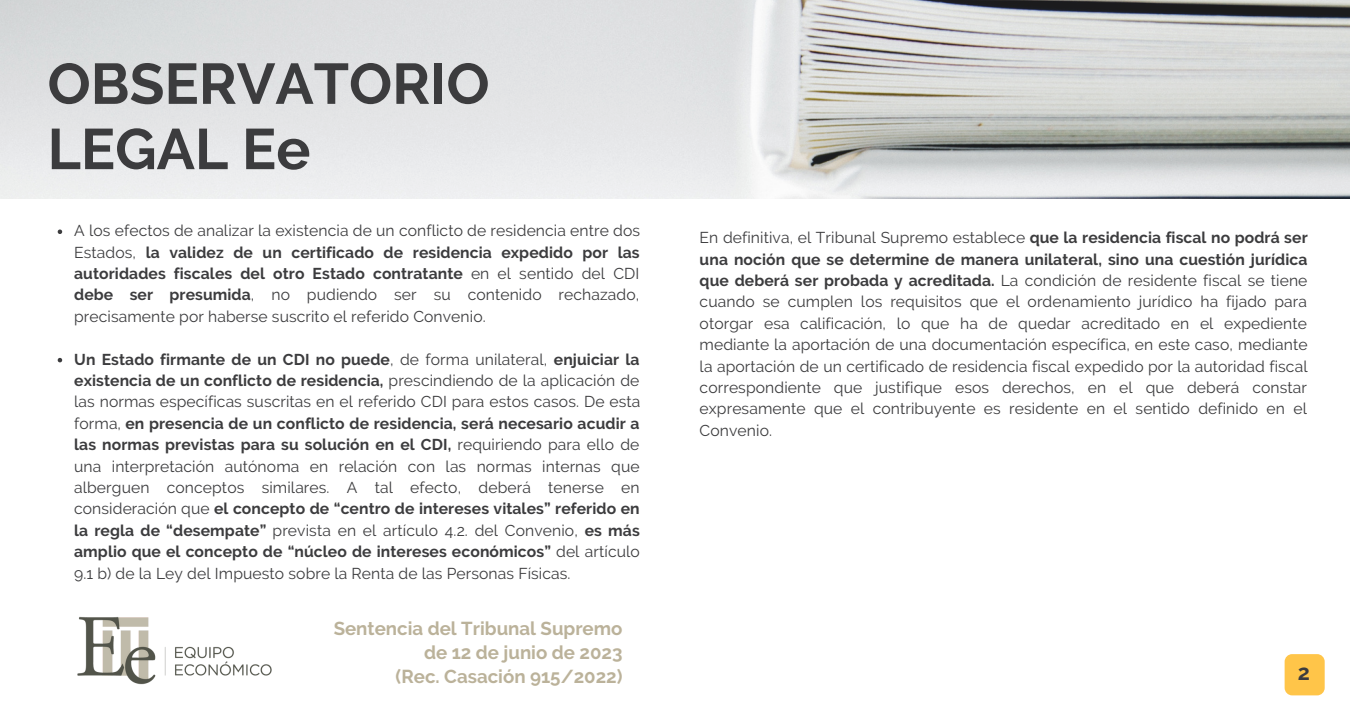
<style>
.page{position:relative;width:1350px;height:706px;background:#fff}
.page>*{position:absolute;margin:0;border:0;box-sizing:border-box;transform-origin:0 0}
.t1{font:700 57.15px "Raleway";color:#3c3c3e}
.t2{font:700 21.45px "Raleway";color:#3c3c3e}
.t3{font:700 18.75px "Raleway";color:#bbb29a}
.t4{font:15.6px/21.3px "Raleway";letter-spacing:.005em;color:#3c3c3e;text-align:justify}
.s1{font-weight:700}
</style>
<div class="page">
<img style="left:0;top:0;width:1350px;height:199px">
<svg style="left:58px;top:229px;width:4px;height:5px"></svg>
<svg style="left:58px;top:358px;width:4px;height:4px"></svg>
<div style="left:1285px;top:654px;width:40px;height:41px;background:#ffc549;border-radius:8px"></div>
<img style="left:77px;top:616px;width:195px;height:69px">
<p class="t1" style="left:48px;top:50px;width:444px">OBSERVATORIO</p>
<p class="t1" style="left:48px;top:115px;width:264px">LEGAL Ee</p>
<p class="t4" style="left:74px;top:220px;width:568px">A los efectos de analizar la existencia de un conflicto de residencia entre dos Estados, <span class="s1">la validez de un certificado de residencia expedido por las autoridades fiscales del otro Estado contratante</span> en el sentido del CDI <span class="s1">debe ser presumida</span>, no pudiendo ser su contenido rechazado, precisamente por haberse suscrito el referido Convenio.</p>
<p class="t4" style="left:74px;top:348px;width:568px"><span class="s1">Un Estado firmante de un CDI no puede</span>, de forma unilateral, <span class="s1">enjuiciar la existencia de un conflicto de residencia,</span> prescindiendo de la aplicación de las normas específicas suscritas en el referido CDI para estos casos. De esta forma, <span class="s1">en presencia de un conflicto de residencia, será necesario acudir a las normas previstas para su solución en el CDI,</span> requiriendo para ello de una interpretación autónoma en relación con las normas internas que alberguen conceptos similares. A tal efecto, deberá tenerse en consideración que <span class="s1">el concepto de “centro de intereses vitales” referido en la regla de “desempate”</span> prevista en el artículo 4.2. del Convenio, <span class="s1">es más amplio que el concepto de “núcleo de intereses económicos”</span> del artículo 9.1 b) de la Ley del Impuesto sobre la Renta de las Personas Físicas.</p>
<p class="t3" style="left:334px;top:617px;width:290px">Sentencia del Tribunal Supremo</p>
<p class="t3" style="left:424px;top:641px;width:200px">de 12 de junio de 2023</p>
<p class="t3" style="left:396px;top:664px;width:228px">(Rec. Casación 915/2022)</p>
<p class="t4" style="left:700px;top:227px;width:610px">En definitiva, el Tribunal Supremo establece <span class="s1">que la residencia fiscal no podrá ser una noción que se determine de manera unilateral, sino una cuestión jurídica que deberá ser probada y acreditada.</span> La condición de residente fiscal se tiene cuando se cumplen los requisitos que el ordenamiento jurídico ha fijado para otorgar esa calificación, lo que ha de quedar acreditado en el expediente mediante la aportación de una documentación específica, en este caso, mediante la aportación de un certificado de residencia fiscal expedido por la autoridad fiscal correspondiente que justifique esos derechos, en el que deberá constar expresamente que el contribuyente es residente en el sentido definido en el Convenio.</p>
<p class="t2" style="left:1298px;top:659px;width:14px">2</p>
</div>
